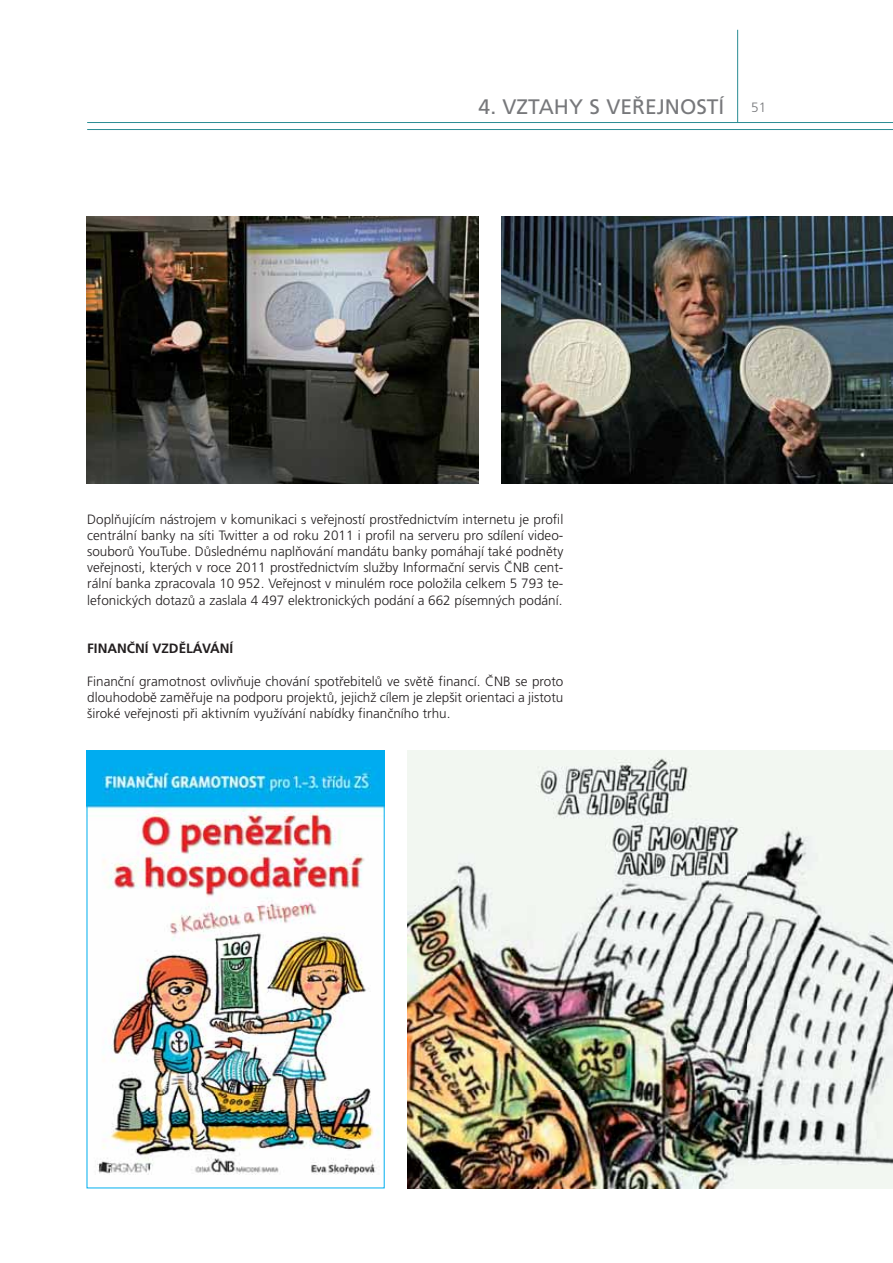
<style>
.page{position:relative;width:893px;height:1263px;background:#fff}
.page>*{position:absolute;margin:0;border:0;box-sizing:border-box;transform-origin:0 0}
.t1{font:21px "Frutiger CE";color:#77787b}
.t2{font:300 13.5px/16.2px "Frutiger CE";color:#231f20;text-align:justify}
.t3{font:700 13.5px "Frutiger CE";color:#231f20}
.t4{font:300 13.5px "Frutiger CE";color:#77787b}
</style>
<div class="page">
<hr style="left:737px;top:30px;width:1px;height:93px;background:#2a8c93">
<hr style="left:87px;top:122px;width:806px;height:1px;background:#2a8c93">
<hr style="left:87px;top:129px;width:806px;height:1px;background:#2a8c93">
<img style="left:87px;top:216px;width:391px;height:268px">
<img style="left:501px;top:216px;width:392px;height:268px">
<img style="left:89px;top:753px;width:293px;height:422px">
<div style="left:87px;top:751px;width:297px;height:437px;border:1px solid #00aeef"></div>
<img style="left:407px;top:751px;width:486px;height:437px">
<h1 class="t1" style="left:479px;top:99px;width:247px">4. VZTAHY S VEŘEJNOSTÍ</h1>
<p class="t4" style="left:751px;top:101px;width:17px">51</p>
<p class="t2" style="left:87px;top:512px;width:478px">Doplňujícím nástrojem v komunikaci s veřejností prostřednictvím internetu je profil centrální banky na síti Twitter a od roku 2011 i profil na serveru pro sdílení video&shy;souborů YouTube. Důslednému naplňování mandátu banky pomáhají také podněty veřejnosti, kterých v roce 2011 prostřednictvím služby Informační servis ČNB cent&shy;rální banka zpracovala 10 952. Veřejnost v minulém roce položila celkem 5 793 te&shy;lefonických dotazů a zaslala 4 497 elektronických podání a 662 písemných podání.</p>
<p class="t3" style="left:87px;top:644px;width:148px">FINANČNÍ VZDĚLÁVÁNÍ</p>
<p class="t2" style="left:87px;top:674px;width:478px">Finanční gramotnost ovlivňuje chování spotřebitelů ve světě financí. ČNB se proto dlouhodobě zaměřuje na podporu projektů, jejichž cílem je zlepšit orientaci a jistotu široké veřejnosti při aktivním využívání nabídky finančního trhu.</p>
</div>
